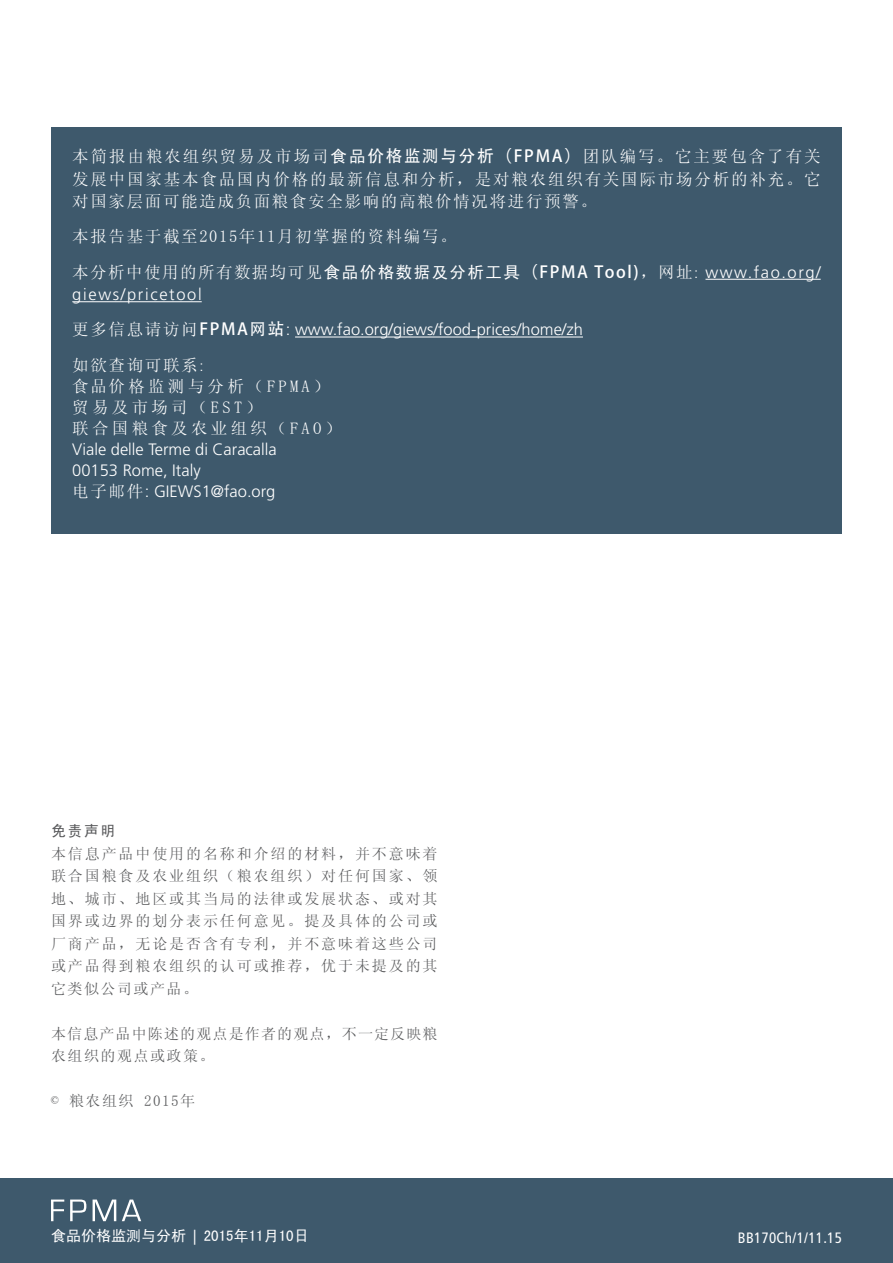
<style>
.page{position:relative;width:893px;height:1263px;background:#fff}
.page>*{position:absolute;margin:0;border:0;box-sizing:border-box;transform-origin:0 0}
.t1{font:16.5px/22.5px "Sim Sun";letter-spacing:.1em;color:#fff;text-align:justify}
.t2{font:300 16.5px/21px "Frutiger LT Std";color:#fff}
.t3{font:16.5px/21px "Sim Sun";letter-spacing:.2em;color:#fff}
.t4{font:15px/22.5px "Sim Sun";letter-spacing:.1em;color:#58595b;text-align:justify}
.t5{font:15px/22.5px "Sim Sun";letter-spacing:.075em;color:#58595b}
.t6{font:15px "Sim Hei";color:#fff}
.t7{font:condensed 15px "Frutiger LT Std";letter-spacing:.02em;color:#fff}
.t8{font:15px "Sim Hei";color:#58595b}
.s1{font-family:"Sim Hei"}
.s2{font-family:"Adobe Heiti Std"}
.s3{font-family:"Frutiger LT Std";font-weight:300;font-size:15px}
.s4{font-family:"Frutiger LT Std";font-weight:300}
.s5{font-family:"Sim Sun";font-weight:400}
.s6{font-family:"Adobe Heiti Std";font-weight:400}
.s7{font-family:"Frutiger LT Std";font-stretch:condensed}
</style>
<div class="page">
<div style="left:0;top:1178px;width:893px;height:85px;background:#3e596c"></div>
<div style="left:51px;top:128px;width:791px;height:406px;background:#3e596c"></div>
<hr style="left:705px;top:279px;width:116px;height:1px;background:#fff">
<hr style="left:72px;top:301px;width:130px;height:1px;background:#fff">
<hr style="left:295px;top:337px;width:288px;height:1px;background:#fff">
<svg style="left:51px;top:1199px;width:13px;height:22px"></svg>
<svg style="left:70px;top:1199px;width:16px;height:22px"></svg>
<svg style="left:93px;top:1199px;width:23px;height:22px"></svg>
<svg style="left:122px;top:1199px;width:19px;height:22px"></svg>
<p class="t1" style="left:72px;top:145px;width:750px">本简报由粮农组织贸易及市场司<span class="s1">食品</span><span class="s2">价格监测与分析（FPMA）</span>团队编写。它主要包含了有关发展中国家基本食品国内价格的最新信息和分析，是对粮农组织有关国际市场分析的补充。它对国家层面可能造成负面粮食安全影响的高粮价情况将进行预警。</p>
<p class="t1" style="left:72px;top:219px;width:750px;line-height:35.2px">本报告基于截至2015年11月初掌握的资料编写。<br>本分析中使用的所有数据均可见<span class="s1">食品价格数据及分析工具</span><span class="s2">（FPMA Tool)</span>，网址<span class="s3">:</span> <span class="s4">www.fao.org/</span></p>
<p class="t2" style="left:72px;top:277px;width:512px;line-height:35.2px">giews/pricetool<br><span class="s5">更多信息请访问</span><span class="s6">FPMA网站</span>: www.fao.org/giews/food-prices/home/zh</p>
<p class="t3" style="left:72px;top:354px;width:270px">如欲查询可联系<span class="s3">:<br></span>食品价格监测与分析（FPMA）贸易及市场司（EST）<br>联合国粮食及农业组织（FAO）</p>
<p class="t2" style="left:72px;top:439px;width:206px">Viale delle Terme di Caracalla<br>00153 Rome, Italy<br><span class="s5">电子邮件</span>: GIEWS1@fao.org</p>
<p class="t8" style="left:51px;top:823px;width:66px">免责声明</p>
<p class="t4" style="left:51px;top:842px;width:388px">本信息产品中使用的名称和介绍的材料，并不意味着联合国粮食及农业组织（粮农组织）对任何国家、领地、城市、地区或其当局的法律或发展状态、或对其国界或边界的划分表示任何意见。提及具体的公司或厂商产品，无论是否含有专利，并不意味着这些公司或产品得到粮农组织的认可或推荐，优于未提及的其它类似公司或产品。</p>
<p class="t5" style="left:51px;top:1022px;width:388px">本信息产品中陈述的观点是作者的观点，不一定反映粮农组织的观点或政策。</p>
<p class="t4" style="left:51px;top:1090px;width:145px">© 粮农组织 2015年</p>
<p class="t6" style="left:51px;top:1228px;width:259px">食品价格监测与分析 <span class="s7">|</span> 2015年11月10日</p>
<p class="t7" style="left:738px;top:1229px;width:106px">BB170Ch/1/11.15</p>
</div>
